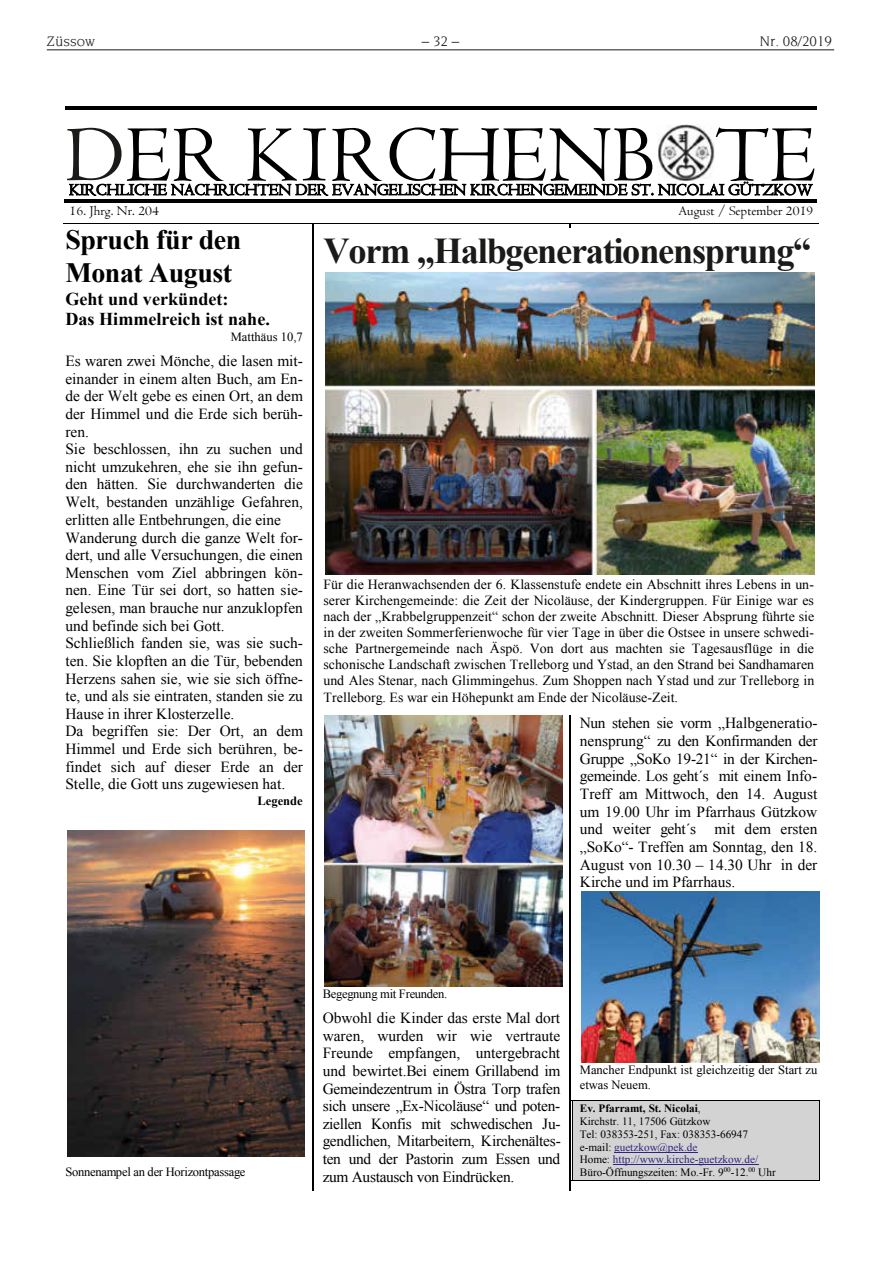
<style>
.page{position:relative;width:881px;height:1263px;background:#fff}
.page>*{position:absolute;margin:0;border:0;box-sizing:border-box;transform-origin:0 0}
.t1{font:82.35px "Ywpgbr Centaur";letter-spacing:.005em;color:#000}
.t2{font:700 36.3px "Qysxyg Times New Roman";letter-spacing:-.035em;color:#1a1a18}
.t3{font:700 27.9px/32.1px "Qysxyg Times New Roman";letter-spacing:-.015em;color:#000}
.t4{font:700 18.15px/20.9px "Qysxyg Times New Roman";color:#000}
.t5{font:16.8px "Ywpgbr Centaur";color:#000}
.t6{font:15.45px/17.7px "Ncpswy Times New Roman";color:#000;text-align:justify}
.t7{font:15px "Novarese LT";color:#1a1a18}
.t8{font:13.95px/16px "Ncpswy Times New Roman";color:#000;text-align:justify}
.t9{font:13.95px "Ywpgbr Centaur";letter-spacing:.005em;color:#000}
.t10{font:12.6px/14.4px "Ncpswy Times New Roman";letter-spacing:-.005em;color:#000}
.t11{font:700 12.6px "Qysxyg Times New Roman";color:#000}
.t12{font:11.25px/12.9px "Ncpswy Times New Roman";color:#000}
.t13{font:700 11.25px "Qysxyg Times New Roman";letter-spacing:-.005em;color:#000}
.s1{color:#1a1a18}
.s2{font-family:"Ncpswy Times New Roman";font-weight:400}
.s3{color:#2f2483}
</style>
<div class="page">
<hr style="left:47px;top:49px;width:786px;height:1px;background:#1a1a18">
<hr style="left:65px;top:107px;width:751px;height:3px;background:#000">
<svg style="left:69px;top:180px;width:743px;height:20px"></svg>
<hr style="left:64px;top:200px;width:752px;height:3px;background:#000">
<hr style="left:63px;top:223px;width:755px;height:1px;background:#000">
<img style="left:657px;top:125px;width:57px;height:55px">
<div style="left:572px;top:1100px;width:246px;height:15px;background:#d3d3d3"></div>
<hr style="left:571px;top:1100px;width:248px;height:1px;background:#000">
<div style="left:572px;top:1115px;width:246px;height:13px;background:#d3d3d3"></div>
<div style="left:572px;top:1128px;width:246px;height:12px;background:#d3d3d3"></div>
<div style="left:572px;top:1140px;width:246px;height:13px;background:#d3d3d3"></div>
<hr style="left:614px;top:1152px;width:83px;height:1px;background:#2f2483">
<div style="left:572px;top:1153px;width:246px;height:13px;background:#d3d3d3"></div>
<hr style="left:612px;top:1164px;width:146px;height:1px;background:#2f2483">
<div style="left:572px;top:1166px;width:246px;height:14px;background:#d3d3d3"></div>
<hr style="left:571px;top:1180px;width:248px;height:1px;background:#000">
<svg style="left:818px;top:1101px;width:1px;height:79px"></svg>
<img style="left:67px;top:830px;width:238px;height:326px">
<img style="left:324px;top:715px;width:238px;height:271px">
<img style="left:581px;top:891px;width:238px;height:172px">
<hr style="left:312px;top:223px;width:1px;height:968px;background:#000">
<hr style="left:569px;top:223px;width:1px;height:968px;background:#000">
<div style="left:323px;top:228px;width:491px;height:487px;background:#fff"></div>
<img style="left:325px;top:272px;width:488px;height:303px">
<p class="t7" style="left:47px;top:33px;width:50px">Züssow</p>
<p class="t7" style="left:421px;top:33px;width:39px">– 32 –</p>
<p class="t7" style="left:759px;top:33px;width:74px">Nr. 08/2019</p>
<h1 class="t1" style="left:714px;top:105px;width:103px">TE</h1>
<h1 class="t1" style="left:65px;top:105px;width:590px"><span class="s1">D</span>ER KIRCHENB</h1>
<p class="t5" style="left:69px;top:180px;width:744px">KIRCHLICHE NACHRICHTEN DER EVANGELISCHEN KIRCHENGEMEINDE ST. NICOLAI GÜTZKOW</p>
<p class="t9" style="left:70px;top:202px;width:91px">16. Jhrg. Nr. 204</p>
<p class="t9" style="left:678px;top:202px;width:136px">August / September 2019</p>
<h3 class="t3" style="left:65px;top:227px;width:177px">Spruch für den<br>Monat August</h3>
<p class="t4" style="left:65px;top:290px;width:206px">Geht und verkündet:<br>Das Himmelreich ist nahe.</p>
<p class="t10" style="left:231px;top:330px;width:73px">Matthäus 10,7</p>
<p class="t6" style="left:65px;top:352px;width:239px;text-align:left">Es waren zwei Mönche, die lasen mit&shy;einander in einem alten Buch, am En&shy;de der Welt gebe es einen Ort, an dem der Himmel und die Erde sich berüh&shy;ren.<br>Sie beschlossen, ihn zu suchen und nicht umzukehren, ehe sie ihn gefun&shy;den hätten. Sie durchwanderten die Welt, bestanden unzählige Gefahren, erlitten alle Entbehrungen, die eine Wanderung durch die ganze Welt for&shy;dert, und alle Versuchungen, die einen Menschen vom Ziel abbringen kön&shy;nen. Eine Tür sei dort, so hatten sie&shy;gelesen, man brauche nur anzuklopfen und befinde sich bei Gott.<br>Schließlich fanden sie, was sie such&shy;ten. Sie klopften an die Tür, bebenden Herzens sahen sie, wie sie sich öffne&shy;te, und als sie eintraten, standen sie zu Hause in ihrer Klosterzelle.<br>Da begriffen sie: Der Ort, an dem Himmel und Erde sich berühren, be&shy;findet sich auf dieser Erde an der Stelle, die Gott uns zugewiesen hat.</p>
<p class="t11" style="left:257px;top:796px;width:47px">Legende</p>
<h2 class="t2" style="left:323px;top:238px;width:489px">Vorm „Halbgenerationensprung“</h2>
<p class="t8" style="left:323px;top:577px;width:492px">Für die Heranwachsenden der 6. Klassenstufe endete ein Abschnitt ihres Lebens in un&shy;serer Kirchengemeinde: die Zeit der Nicoläuse, der Kindergruppen. Für Einige war es nach der „Krabbelgruppenzeit“ schon der zweite Abschnitt. Dieser Absprung führte sie in der zweiten Sommerferienwoche für vier Tage in über die Ostsee in unsere schwedi&shy;sche Partnergemeinde nach Äspö. Von dort aus machten sie Tagesausflüge in die schonische Landschaft zwischen Trelleborg und Ystad, an den Strand bei Sandhamaren und Ales Stenar, nach Glimmingehus. Zum Shoppen nach Ystad und zur Trelleborg in Trelleborg. Es war ein Höhepunkt am Ende der Nicoläuse-Zeit.</p>
<p class="t6" style="left:579px;top:715px;width:239px">Nun stehen sie vorm „Halbgeneratio&shy;nensprung“ zu den Konfirmanden der Gruppe „SoKo 19-21“ in der Kirchen&shy;gemeinde. Los geht´s mit einem Info-Treff am Mittwoch, den 14. August um 19.00 Uhr im Pfarrhaus Gützkow und weiter geht´s mit dem ersten „SoKo“- Treffen am Sonntag, den 18.<br>August von 10.30 – 14.30 Uhr in der Kirche und im Pfarrhaus.</p>
<p class="t10" style="left:65px;top:1165px;width:181px">Sonnenampel an der Horizontpassage</p>
<p class="t10" style="left:322px;top:986px;width:126px">Begegnung mit Freunden.</p>
<p class="t6" style="left:322px;top:1009px;width:239px">Obwohl die Kinder das erste Mal dort waren, wurden wir wie vertraute Freunde empfangen, untergebracht und bewirtet.Bei einem Grillabend im Gemeindezentrum in Östra Torp trafen sich unsere „Ex-Nicoläuse“ und poten&shy;ziellen Konfis mit schwedischen Ju&shy;gendlichen, Mitarbeitern, Kirchenältes&shy;ten und der Pastorin zum Essen und zum Austausch von Eindrücken.</p>
<p class="t10" style="left:579px;top:1063px;width:239px">Mancher Endpunkt ist gleichzeitig der Start zu etwas Neuem.</p>
<p class="t13" style="left:579px;top:1104px;width:122px">Ev. Pfarramt, St. Nicolai<span class="s2">,</span></p>
<p class="t12" style="left:579px;top:1115px;width:197px">Kirchstr. 11, 17506 Gützkow<br>Tel: 038353-251, Fax: 038353-66947 e-mail: <span class="s3">guetzkow@pek.de<br></span>Home: <span class="s3">http://www.kirche-guetzkow.de/ </span>Büro-Öffnungszeiten: Mo.-Fr. 9<sup>00</sup>-12.<sup>00</sup> Uhr</p>
</div>
